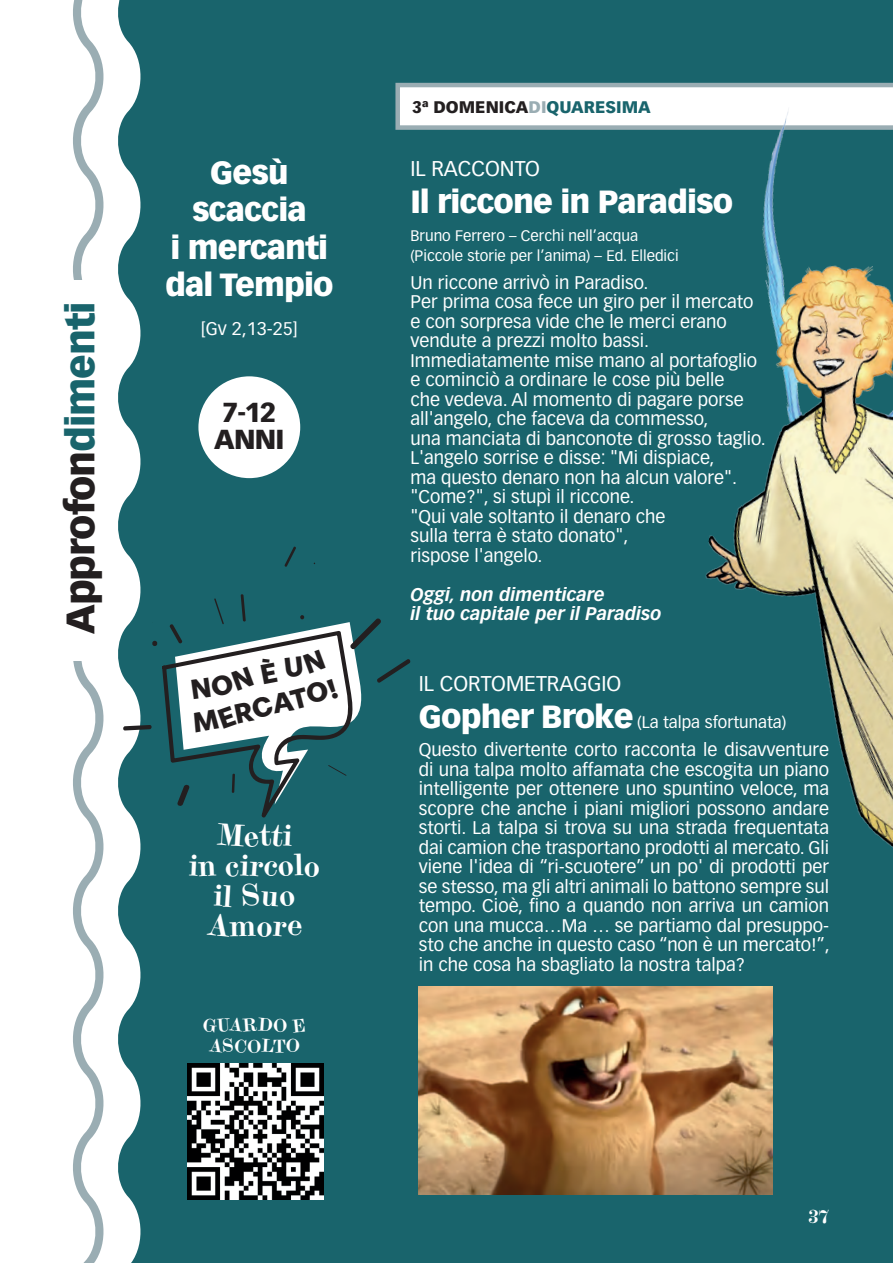
<style>
.page{position:relative;width:893px;height:1263px;background:#fff}
.page>*{position:absolute;margin:0;border:0;box-sizing:border-box;transform-origin:0 0}
.t1{font:900 39px "Vectora LT Pro";letter-spacing:-.03em;color:#231f20}
.t2{font:900 31.5px/37.5px "Vectora LT Pro";letter-spacing:-.03em;color:#fff;text-align:center}
.t3{font:30px/30px "Gambado Scotch Forte";color:#fff;text-align:center}
.t4{font:27px/32px "Gambado Sans Forte";color:#231f20}
.t5{font:900 27px/27px "Vectora LT Pro";letter-spacing:-.03em;color:#231f20;text-align:center}
.t6{font:21px "Vectora LT Pro";color:#fff}
.t7{font:18px/19.5px "Vectora LT Pro";color:#fff;text-align:justify}
.t8{font:italic 700 18px/19.5px "Vectora LT Pro";color:#fff}
.t9{font:18px/21px "Gambado Scotch Forte";color:#fff;text-align:center}
.t10{font:16.5px "Vectora LT Pro";color:#fff}
.t11{font:900 16.5px "Vectora LT Pro";color:#231f20}
.t12{font:15px/19.5px "Vectora LT Pro";color:#fff}
.s1{color:#19646c}
.s2{color:#9aadb3}
.s3{font-weight:900;font-size:31.5px}
</style>
<div class="page">
<div style="left:118px;top:0;width:775px;height:1263px;background:#19646c"></div>
<img style="left:419px;top:986px;width:353px;height:209px">
<img style="left:187px;top:1063px;width:136px;height:136px">
<div style="left:198px;top:376px;width:102px;height:102px;background:#fff;border-radius:50%"></div>
<svg style="left:395px;top:83px;width:498px;height:47px"></svg>
<svg style="left:73px;top:0;width:31px;height:1263px"></svg>
<div style="left:37px;top:281px;width:73px;height:380px;background:#fff"></div>
<img style="left:663px;top:105px;width:230px;height:766px">
<svg style="left:284px;top:546px;width:13px;height:22px"></svg>
<svg style="left:122px;top:594px;width:290px;height:224px"></svg>
<h1 class="t1" style="left:56px;top:634px;width:333px;rotate:-90deg">Approfon<span class="s1">dimenti</span></h1>
<h2 class="t2" style="left:165px;top:154px;width:170px">Gesù scaccia<br>i mercanti dal Tempio</h2>
<p class="t7" style="left:201px;top:319px;width:98px">[Gv 2,13-25]</p>
<h3 class="t5" style="left:214px;top:399px;width:72px">7-12<br>ANNI</h3>
<h3 class="t4" style="left:182px;top:676px;width:150px;rotate:-13deg">NON È UN<br>MERCATO!</h3>
<h3 class="t3" style="left:189px;top:821px;width:133px">Metti<br>in circolo il Suo<br>Amore</h3>
<p class="t9" style="left:203px;top:1014px;width:105px">GUARDO E<br>ASCOLTO</p>
<p class="t11" style="left:412px;top:97px;width:240px">3ª DOMENICA<span class="s2">DI</span><span class="s1">QUARESIMA</span></p>
<p class="t6" style="left:410px;top:156px;width:131px">IL RACCONTO</p>
<h2 class="t2" style="left:410px;top:183px;width:324px">Il riccone in Paradiso</h2>
<p class="t12" style="left:410px;top:226px;width:270px">Bruno Ferrero – Cerchi nell’acqua (Piccole storie per l’anima) – Ed. Elledici</p>
<p class="t7" style="left:410px;top:273px;width:357px;text-align:left">Un riccone arrivò in Paradiso.<br>Per prima cosa fece un giro per il mercato e con sorpresa vide che le merci erano vendute a prezzi molto bassi.<br>Immediatamente mise mano al portafoglio e cominciò a ordinare le cose più belle<br>che vedeva. Al momento di pagare porse all'angelo, che faceva da commesso,<br>una manciata di banconote di grosso taglio.<br>L'angelo sorrise e disse: "Mi dispiace,<br>ma questo denaro non ha alcun valore". "Come?", si stupì il riccone.<br>"Qui vale soltanto il denaro che<br>sulla terra è stato donato",<br>rispose l'angelo.</p>
<p class="t8" style="left:410px;top:585px;width:253px">Oggi, non dimenticare<br>il tuo capitale per il Paradiso</p>
<p class="t6" style="left:419px;top:670px;width:204px">IL CORTOMETRAGGIO</p>
<p class="t10" style="left:419px;top:712px;width:369px"><span class="s3">Gopher Broke</span> (La talpa sfortunata)</p>
<p class="t7" style="left:419px;top:740px;width:413px">Questo divertente corto racconta le disavventure di una talpa molto affamata che escogita un piano intelligente per ottenere uno spuntino veloce, ma scopre che anche i piani migliori possono andare storti. La talpa si trova su una strada frequentata dai camion che trasportano prodotti al mercato. Gli viene l'idea di “ri-scuotere” un po' di prodotti per se stesso, ma gli altri animali lo battono sempre sul tempo. Cioè, fino a quando non arriva un camion con una mucca…Ma … se partiamo dal presuppo&shy;sto che anche in questo caso “non è un mercato!”, in che cosa ha sbagliato la nostra talpa?</p>
<p class="t9" style="left:809px;top:1206px;width:22px">37</p>
</div>
